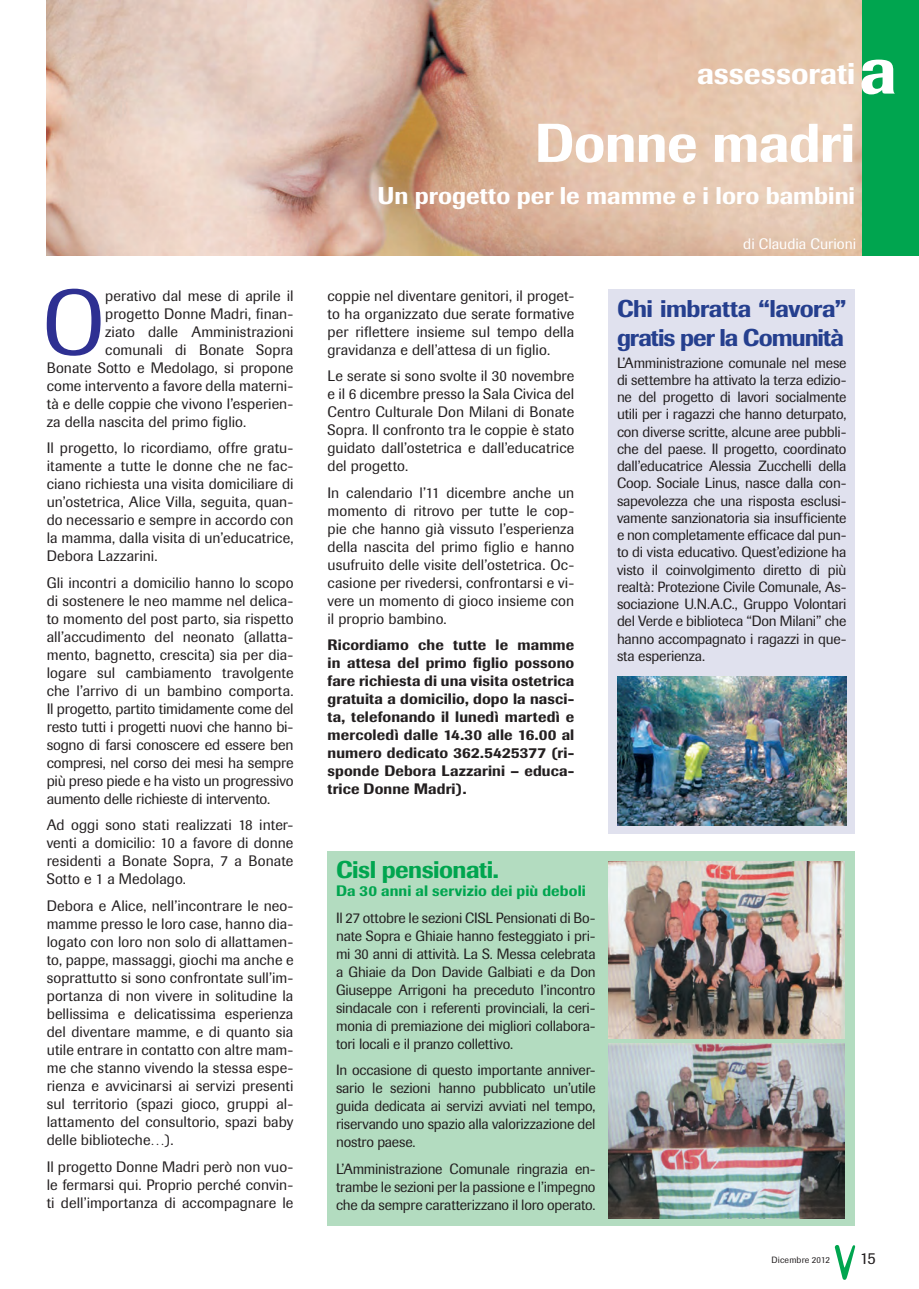
<style>
.page{position:relative;width:919px;height:1289px;background:#fff}
.page>*{position:absolute;margin:0;border:0;box-sizing:border-box;transform-origin:0 0}
.t1{font:91.5px "Imago";color:#2e3092}
.t2{font:500 54px "Imago";letter-spacing:-.005em;color:#fff}
.t3{font:500 30px "Imago";color:#fff}
.t4{font:500 24px/29.2px "Imago";letter-spacing:-.03em;color:#253f8e}
.t5{font:500 24px "Imago";color:#fff}
.t6{font:500 24px "Imago";letter-spacing:-.02em;color:#00a54f}
.t7{font:16.5px "Imago";color:#231f20}
.t8{font:15px/18px "Imago";letter-spacing:.005em;color:#231f20;text-align:justify}
.t9{font:500 15px/18px "Imago";letter-spacing:.01em;color:#231f20;text-align:justify}
.t10{font:500 15px "Imago";letter-spacing:.01em;color:#00a54f}
.t11{font:15px "Imago";color:#fff}
.t12{font:14.7px/17.2px "Imago";letter-spacing:-.015em;color:#231f20;text-align:justify}
.t13{font:9px "Imago";letter-spacing:.02em;color:#231f20}
.s1{font-size:66.3px}
</style>
<div class="page">
<svg style="left:834px;top:1245px;width:21px;height:34px"></svg>
<img style="left:47px;top:0;width:815px;height:255px">
<div style="left:862px;top:0;width:56px;height:255px;background:#00a54f"></div>
<div style="left:608px;top:289px;width:246px;height:545px;background:#e0e1ee"></div>
<img style="left:617px;top:676px;width:229px;height:149px">
<div style="left:327px;top:850px;width:527px;height:375px;background:#b3dcc0"></div>
<img style="left:608px;top:1043px;width:236px;height:175px">
<img style="left:608px;top:861px;width:236px;height:176px">
<h1 class="t1" style="left:42px;top:269px;width:64px">O</h1>
<p class="t8" style="left:105px;top:286px;width:190px">perativo dal mese di aprile il</p>
<p class="t8" style="left:105px;top:304px;width:190px">progetto Donne Madri, finan-</p>
<p class="t8" style="left:105px;top:322px;width:190px">ziato dalle Amministrazioni</p>
<p class="t8" style="left:105px;top:340px;width:190px">comunali di Bonate Sopra</p>
<p class="t8" style="left:47px;top:358px;width:248px">Bonate Sotto e Medolago, si propone</p>
<p class="t8" style="left:47px;top:376px;width:248px">come intervento a favore della materni-</p>
<p class="t8" style="left:47px;top:394px;width:248px">tà e delle coppie che vivono l’esperien-</p>
<p class="t8" style="left:47px;top:412px;width:201px">za della nascita del primo figlio.</p>
<p class="t8" style="left:47px;top:439px;width:248px">Il progetto, lo ricordiamo, offre gratu&shy;itamente a tutte le donne che ne fac&shy;ciano richiesta una visita domiciliare di un’ostetrica, Alice Villa, seguita, quan&shy;do necessario e sempre in accordo con la mamma, dalla visita di un’educatrice, Debora Lazzarini.</p>
<p class="t8" style="left:47px;top:573px;width:248px">Gli incontri a domicilio hanno lo scopo di sostenere le neo mamme nel delica&shy;to momento del post parto, sia rispetto all’accudimento del neonato (allatta&shy;mento, bagnetto, crescita) sia per dia&shy;logare sul cambiamento travolgente che l’arrivo di un bambino comporta.<br>Il progetto, partito timidamente come del resto tutti i progetti nuovi che hanno bi&shy;sogno di farsi conoscere ed essere ben compresi, nel corso dei mesi ha sempre più preso piede e ha visto un progressivo aumento delle richieste di intervento.</p>
<p class="t8" style="left:47px;top:816px;width:248px">Ad oggi sono stati realizzati 18 inter&shy;venti a domicilio: 10 a favore di donne residenti a Bonate Sopra, 7 a Bonate Sotto e 1 a Medolago.</p>
<p class="t8" style="left:47px;top:896px;width:248px">Debora e Alice, nell’incontrare le neo&shy;mamme presso le loro case, hanno dia&shy;logato con loro non solo di allattamen&shy;to, pappe, massaggi, giochi ma anche e soprattutto si sono confrontate sull’im&shy;portanza di non vivere in solitudine la bellissima e delicatissima esperienza del diventare mamme, e di quanto sia utile entrare in contatto con altre mam&shy;me che stanno vivendo la stessa espe&shy;rienza e avvicinarsi ai servizi presenti sul territorio (spazi gioco, gruppi al&shy;lattamento del consultorio, spazi baby delle biblioteche…).</p>
<p class="t8" style="left:47px;top:1157px;width:248px">Il progetto Donne Madri però non vuo&shy;le fermarsi qui. Proprio perché convin&shy;ti dell’importanza di accompagnare le</p>
<h3 class="t3" style="left:697px;top:56px;width:201px">assessorati<span class="s1">a</span></h3>
<h2 class="t2" style="left:535px;top:110px;width:322px">Donne madri</h2>
<h3 class="t5" style="left:377px;top:181px;width:479px">Un progetto per le mamme e i loro bambini</h3>
<p class="t8" style="left:327px;top:286px;width:248px">coppie nel diventare genitori, il proget&shy;to ha organizzato due serate formative per riflettere insieme sul tempo della gravidanza e dell’attesa di un figlio.</p>
<p class="t8" style="left:327px;top:367px;width:248px">Le serate si sono svolte il 30 novembre e il 6 dicembre presso la Sala Civica del Centro Culturale Don Milani di Bonate Sopra. Il confronto tra le coppie è stato guidato dall’ostetrica e dall’educatrice del progetto.</p>
<p class="t8" style="left:327px;top:483px;width:248px">In calendario l’11 dicembre anche un momento di ritrovo per tutte le cop&shy;pie che hanno già vissuto l’esperienza della nascita del primo figlio e hanno usufruito delle visite dell’ostetrica. Oc&shy;casione per rivedersi, confrontarsi e vi&shy;vere un momento di gioco insieme con il proprio bambino.</p>
<p class="t9" style="left:327px;top:636px;width:248px">Ricordiamo che tutte le mamme in attesa del primo figlio possono fare richiesta di una visita ostetrica gratuita a domicilio, dopo la nasci&shy;ta, telefonando il lunedì martedì e mercoledì dalle 14.30 alle 16.00 al numero dedicato 362.5425377 (ri&shy;sponde Debora Lazzarini – educa&shy;trice Donne Madri).</p>
<p class="t11" style="left:743px;top:235px;width:114px">di Claudia Curioni</p>
<h3 class="t4" style="left:617px;top:294px;width:231px">Chi imbratta “lavora” gratis per la Comunità</h3>
<p class="t12" style="left:617px;top:354px;width:231px">L’Amministrazione comunale nel mese di settembre ha attivato la terza edizio&shy;ne del progetto di lavori socialmente utili per i ragazzi che hanno deturpato, con diverse scritte, alcune aree pubbli&shy;che del paese. Il progetto, coordinato dall’educatrice Alessia Zucchelli della Coop. Sociale Linus, nasce dalla con&shy;sapevolezza che una risposta esclusi&shy;vamente sanzionatoria sia insufficiente e non completamente efficace dal pun&shy;to di vista educativo. Quest’edizione ha visto il coinvolgimento diretto di più realtà: Protezione Civile Comunale, As&shy;sociazione U.N.A.C., Gruppo Volontari del Verde e biblioteca “Don Milani” che hanno accompagnato i ragazzi in que&shy;sta esperienza.</p>
<h3 class="t6" style="left:336px;top:855px;width:164px">Cisl pensionati.</h3>
<p class="t10" style="left:336px;top:882px;width:251px">Da 30 anni al servizio dei più deboli</p>
<p class="t12" style="left:336px;top:908px;width:261px;line-height:18px">Il 27 ottobre le sezioni CISL Pensionati di Bo&shy;nate Sopra e Ghiaie hanno festeggiato i pri&shy;mi 30 anni di attività. La S. Messa celebrata a Ghiaie da Don Davide Galbiati e da Don Giuseppe Arrigoni ha preceduto l’incontro sindacale con i referenti provinciali, la ceri&shy;monia di premiazione dei migliori collabora&shy;tori locali e il pranzo collettivo.</p>
<p class="t12" style="left:336px;top:1061px;width:261px;line-height:18px">In occasione di questo importante anniver&shy;sario le sezioni hanno pubblicato un’utile guida dedicata ai servizi avviati nel tempo, riservando uno spazio alla valorizzazione del nostro paese.</p>
<p class="t12" style="left:336px;top:1159px;width:261px;line-height:18px">L’Amministrazione Comunale ringrazia en&shy;trambe le sezioni per la passione e l’impegno che da sempre caratterizzano il loro operato.</p>
<p class="t13" style="left:771px;top:1254px;width:60px">Dicembre 2012</p>
<p class="t7" style="left:860px;top:1248px;width:17px">15</p>
</div>
